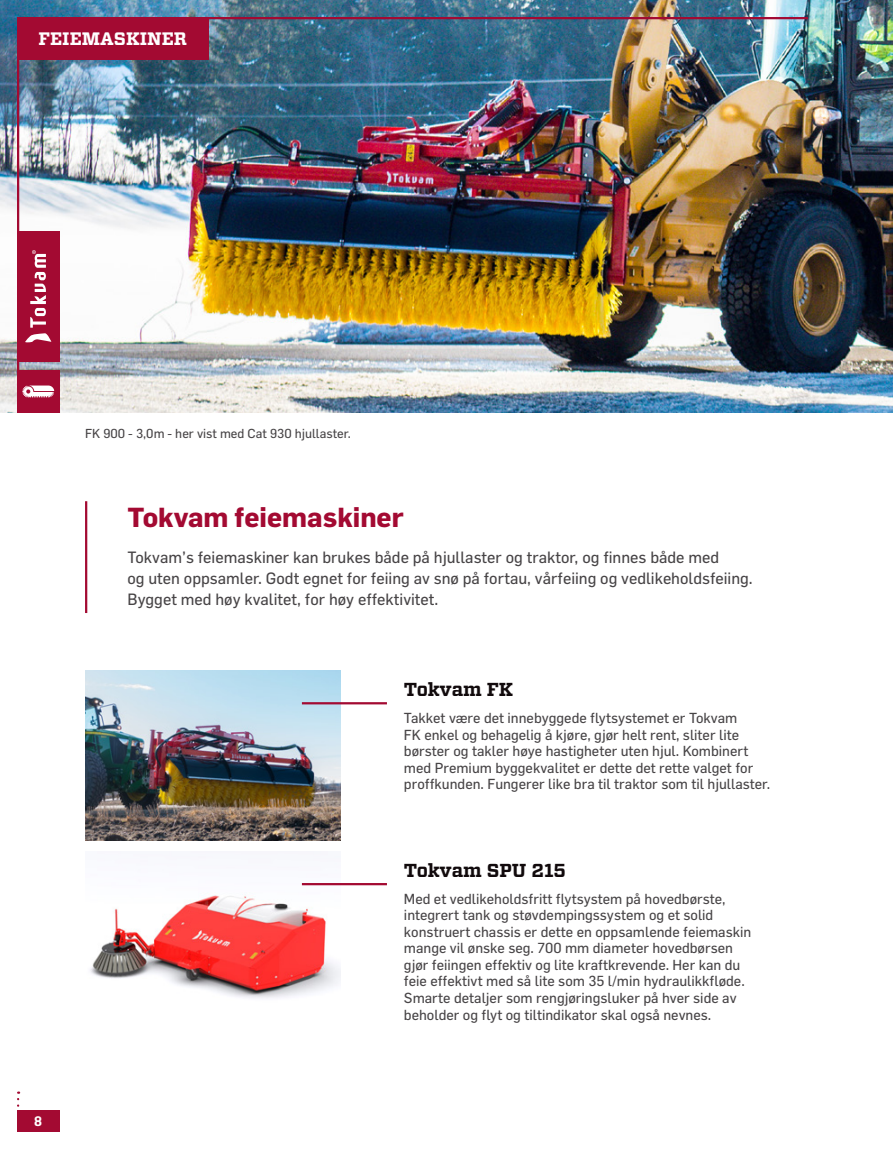
<style>
.page{position:relative;width:893px;height:1149px;background:#fff}
.page>*{position:absolute;margin:0;border:0;box-sizing:border-box;transform-origin:0 0}
.Tittel_1{font:700 27px "Flama";color:#a30a32}
.Tittel_2{font:700 18.75px "Vitesse";color:#110a0c}
.Kapittelmerke_rød{font:700 18px "Vitesse";color:#fff}
.Ingress_1{font:16.05px/21px "Flama";color:#474446}
.Tekst_1{font:14.25px/16.5px "Flama";color:#474446}
.t1{font:600 13.5px "Flama";color:#fff}
.Bildetekst{font:12.75px "Flama";color:#474446}
</style>
<div class="page">
<hr style="left:85px;top:501px;width:2px;height:112px;background:#a30a32">
<img style="left:0;top:0;width:893px;height:412px">
<img style="left:85px;top:670px;width:255px;height:170px">
<img style="left:90px;top:883px;width:250px;height:116px">
<hr style="left:302px;top:702px;width:85px;height:2px;background:#a30a32">
<hr style="left:302px;top:882px;width:85px;height:3px;background:#a30a32">
<img style="left:16px;top:16px;width:794px;height:397px">
<div style="left:17px;top:231px;width:43px;height:130px;background:#a30a32"></div>
<svg style="left:30px;top:250px;width:16px;height:77px"></svg>
<svg style="left:25px;top:333px;width:26px;height:9px"></svg>
<div style="left:17px;top:370px;width:43px;height:42px;background:#a30a32"></div>
<svg style="left:22px;top:385px;width:32px;height:12px"></svg>
<div style="left:17px;top:17px;width:191px;height:43px;background:#a30a32"></div>
<div style="left:17px;top:1110px;width:43px;height:21px;background:#a30a32"></div>
<svg style="left:17px;top:1091px;width:2px;height:16px"></svg>
<p class="Kapittelmerke_rød" style="left:38px;top:26px;width:150px">FEIEMASKINER</p>
<p class="Bildetekst" style="left:85px;top:426px;width:267px">FK 900 - 3,0m - her vist med Cat 930 hjullaster.</p>
<p class="Tittel_1" style="left:128px;top:497px;width:278px">Tokvam feiemaskiner</p>
<p class="Ingress_1" style="left:128px;top:546px;width:627px">Tokvam’s feiemaskiner kan brukes både på hjullaster og traktor, og finnes både med<br>og uten oppsamler. Godt egnet for feiing av snø på fortau, vårfeiing og vedlikeholdsfeiing.<br>Bygget med høy kvalitet, for høy effektivitet.</p>
<p class="Tittel_2" style="left:404px;top:676px;width:111px">Tokvam FK</p>
<p class="Tekst_1" style="left:404px;top:709px;width:368px">Takket være det innebyggede flytsystemet er Tokvam<br>FK enkel og behagelig å kjøre, gjør helt rent, sliter lite børster og takler høye hastigheter uten hjul. Kombinert med Premium byggekvalitet er dette det rette valget for proffkunden. Fungerer like bra til traktor som til hjullaster.</p>
<p class="t1" style="left:34px;top:1111px;width:9px">8</p>
<p class="Tittel_2" style="left:404px;top:857px;width:164px">Tokvam SPU 215</p>
<p class="Tekst_1" style="left:404px;top:889px;width:349px">Med et vedlikeholdsfritt flytsystem på hovedbørste, integrert tank og støvdempingssystem og et solid konstruert chassis er dette en oppsamlende feiemaskin mange vil ønske seg. 700 mm diameter hovedbørsen gjør feiingen effektiv og lite kraftkrevende. Her kan du feie effektivt med så lite som 35 l/min hydraulikkfløde.<br>Smarte detaljer som rengjøringsluker på hver side av beholder og flyt og tiltindikator skal også nevnes.</p>
</div>
